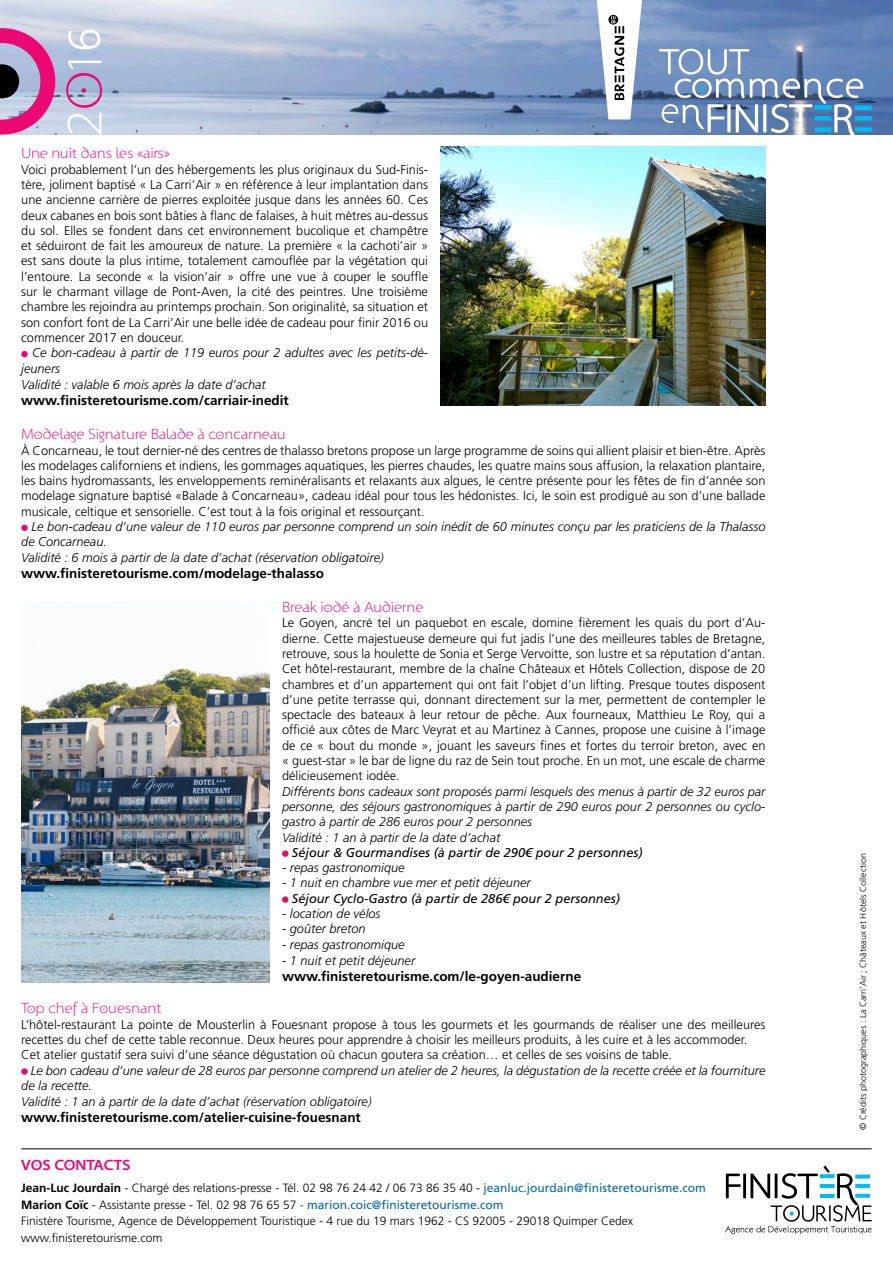
<style>
.page{position:relative;width:893px;height:1263px;background:#fff}
.page>*{position:absolute;margin:0;border:0;box-sizing:border-box;transform-origin:0 0}
.t1{font:15px "Santana";color:#ec0872}
.t2{font:700 15px "Santana";color:#ec0872}
.t3{font:700 13.5px "Frutiger LT Std";color:#000}
.t4{font:300 12.75px/15.3px "Frutiger LT Std";color:#000;text-align:justify}
.t5{font:italic 300 12.75px/15.3px "Frutiger LT Std";color:#000}
.t6{font:italic 12.75px "Frutiger LT Std";color:#000}
.t7{font:300 12px "Frutiger LT Std";color:#000}
.t8{font:12px "Frutiger LT Std";color:#0066b3}
.t9{font:300 9px "Frutiger LT Std";color:#000}
.s1{font-weight:700}
.s2{font-weight:400;color:#0066b3}
.s3{font-weight:700;color:#000}
.s4{font-weight:300;color:#000}
</style>
<div class="page">
<img style="left:0;top:0;width:893px;height:134px">
<svg style="left:0;top:28px;width:55px;height:106px;background:#bd6ea2"></svg>
<svg style="left:597px;top:0;width:45px;height:119px"></svg>
<svg style="left:659px;top:49px;width:213px;height:86px;background:#7997bf"></svg>
<hr style="left:21px;top:1148px;width:851px;height:1px;background:#000">
<svg style="left:725px;top:1165px;width:147px;height:69px"></svg>
<svg style="left:66px;top:61px;width:36px;height:73px;background:#c1b8d6"></svg>
<div style="left:21px;top:351px;width:7px;height:6px;background:#ec0872;border-radius:50%"></div>
<div style="left:21px;top:525px;width:7px;height:6px;background:#ec0872;border-radius:50%"></div>
<div style="left:282px;top:850px;width:6px;height:7px;background:#ec0872;border-radius:50%"></div>
<div style="left:282px;top:896px;width:6px;height:7px;background:#ec0872;border-radius:50%"></div>
<svg style="left:21px;top:1068px;width:7px;height:7px"></svg>
<svg style="left:68px;top:30px;width:32px;height:19px"></svg>
<img style="left:441px;top:146px;width:324px;height:259px">
<img style="left:21px;top:668px;width:248px;height:314px">
<p class="t1" style="left:21px;top:146px;width:150px">Une nuit dans les «airs»</p>
<p class="t4" style="left:21px;top:162px;width:408px">Voici probablement l’un des hébergements les plus originaux du Sud-Finis&shy;tère, joliment baptisé « La Carri’Air » en référence à leur implantation dans une ancienne carrière de pierres exploitée jusque dans les années 60. Ces deux cabanes en bois sont bâties à flanc de falaises, à huit mètres au-dessus du sol. Elles se fondent dans cet environnement bucolique et champêtre et séduiront de fait les amoureux de nature. La première « la cachoti’air » est sans doute la plus intime, totalement camouflée par la végétation qui l’entoure. La seconde « la vision’air » offre une vue à couper le souffle sur le charmant village de Pont-Aven, la cité des peintres. Une troisième chambre les rejoindra au printemps prochain. Son originalité, sa situation et son confort font de La Carri’Air une belle idée de cadeau pour finir 2016 ou commencer 2017 en douceur.</p>
<p class="t5" style="left:21px;top:345px;width:408px;text-indent:11px">Ce bon-cadeau à partir de 119 euros pour 2 adultes avec les petits-dé&shy;jeuners</p>
<p class="t5" style="left:21px;top:377px;width:246px">Validité : valable 6 mois après la date d’achat</p>
<p class="t3" style="left:21px;top:392px;width:269px">www.finisteretourisme.com/carriair-inedit</p>
<p class="t1" style="left:21px;top:427px;width:266px">Modelage Signature Balade à concarneau</p>
<p class="t4" style="left:21px;top:443px;width:746px">À Concarneau, le tout dernier-né des centres de thalasso bretons propose un large programme de soins qui allient plaisir et bien-être. Après les modelages californiens et indiens, les gommages aquatiques, les pierres chaudes, les quatre mains sous affusion, la relaxation plantaire, les bains hydromassants, les enveloppements reminéralisants et relaxants aux algues, le centre présente pour les fêtes de fin d’année son modelage signature baptisé «Balade à Concarneau», cadeau idéal pour tous les hédonistes. Ici, le soin est prodigué au son d’une ballade musicale, celtique et sensorielle. C’est tout à la fois original et ressourçant.</p>
<p class="t5" style="left:21px;top:519px;width:746px;text-indent:10px">Le bon-cadeau d’une valeur de 110 euros par personne comprend un soin inédit de 60 minutes conçu par les praticiens de la Thalasso de Concarneau.</p>
<p class="t5" style="left:21px;top:550px;width:364px">Validité : 6 mois à partir de la date d’achat (réservation obligatoire)</p>
<p class="t3" style="left:21px;top:565px;width:304px">www.finisteretourisme.com/modelage-thalasso</p>
<p class="t1" style="left:282px;top:600px;width:143px">Break iodé à Audierne</p>
<p class="t4" style="left:282px;top:615px;width:485px">Le Goyen, ancré tel un paquebot en escale, domine fièrement les quais du port d’Au&shy;dierne. Cette majestueuse demeure qui fut jadis l’une des meilleures tables de Bretagne, retrouve, sous la houlette de Sonia et Serge Vervoitte, son lustre et sa réputation d’antan.<br>Cet hôtel-restaurant, membre de la chaîne Châteaux et Hôtels Collection, dispose de 20 chambres et d’un appartement qui ont fait l’objet d’un lifting. Presque toutes disposent d’une petite terrasse qui, donnant directement sur la mer, permettent de contempler le spectacle des bateaux à leur retour de pêche. Aux fourneaux, Matthieu Le Roy, qui a officié aux côtes de Marc Veyrat et au Martinez à Cannes, propose une cuisine à l’image de ce « bout du monde », jouant les saveurs fines et fortes du terroir breton, avec en « guest-star » le bar de ligne du raz de Sein tout proche. En un mot, une escale de charme délicieusement iodée.</p>
<p class="t5" style="left:282px;top:784px;width:485px;text-align:justify">Différents bons cadeaux sont proposés parmi lesquels des menus à partir de 32 euros par personne, des séjours gastronomiques à partir de 290 euros pour 2 personnes ou cyclo&shy;gastro à partir de 286 euros pour 2 personnes</p>
<p class="t5" style="left:282px;top:830px;width:220px">Validité : 1 an à partir de la date d’achat</p>
<p class="t6" style="left:292px;top:845px;width:352px">Séjour &amp; Gourmandises (à partir de 290€ pour 2 personnes)</p>
<p class="t5" style="left:282px;top:860px;width:124px">- repas gastronomique</p>
<p class="t5" style="left:282px;top:875px;width:250px">- 1 nuit en chambre vue mer et petit déjeuner</p>
<p class="t6" style="left:292px;top:891px;width:330px">Séjour Cyclo-Gastro (à partir de 286€ pour 2 personnes)</p>
<p class="t5" style="left:282px;top:906px;width:100px">- location de vélos</p>
<p class="t5" style="left:282px;top:921px;width:85px">- goûter breton</p>
<p class="t5" style="left:282px;top:937px;width:124px">- repas gastronomique</p>
<p class="t5" style="left:282px;top:953px;width:135px">- 1 nuit et petit déjeuner</p>
<p class="t3" style="left:282px;top:968px;width:301px">www.finisteretourisme.com/le-goyen-audierne</p>
<p class="t1" style="left:21px;top:1001px;width:142px">Top chef à Fouesnant</p>
<p class="t4" style="left:21px;top:1017px;width:746px">L’hôtel-restaurant La pointe de Mousterlin à Fouesnant propose à tous les gourmets et les gourmands de réaliser une des meilleures recettes du chef de cette table reconnue. Deux heures pour apprendre à choisir les meilleurs produits, à les cuire et à les accommoder.</p>
<p class="t4" style="left:21px;top:1047px;width:652px">Cet atelier gustatif sera suivi d’une séance dégustation où chacun goutera sa création… et celles de ses voisins de table.</p>
<p class="t5" style="left:21px;top:1063px;width:746px;text-indent:9px">Le bon cadeau d’une valeur de 28 euros par personne comprend un atelier de 2 heures, la dégustation de la recette créée et la fourniture de la recette.</p>
<p class="t5" style="left:21px;top:1094px;width:352px">Validité : 1 an à partir de la date d’achat (réservation obligatoire)</p>
<p class="t3" style="left:21px;top:1110px;width:341px">www.finisteretourisme.com/atelier-cuisine-fouesnant</p>
<p class="t2" style="left:21px;top:1156px;width:111px">VOS CONTACTS</p>
<p class="t7" style="left:21px;top:1181px;width:686px"><span class="s1">Jean-Luc Jourdain</span> - Chargé des relations-presse - Tél. 02 98 76 24 42 / 06 73 86 35 40 - <span class="s2">jeanluc.jourdain@finisteretourisme.com</span></p>
<p class="t8" style="left:21px;top:1197px;width:484px"><span class="s3">Marion Coïc</span> <span class="s4">- Assistante presse - Tél. 02 98 76 65 57</span> - marion.coic@finisteretourisme.com</p>
<p class="t7" style="left:21px;top:1214px;width:613px">Finistère Tourisme, Agence de Développement Touristique - 4 rue du 19 mars 1962 - CS 92005 - 29018 Quimper Cedex</p>
<p class="t7" style="left:21px;top:1231px;width:143px">www.finisteretourisme.com</p>
<p class="t9" style="left:858px;top:1130px;width:278px;rotate:-90deg">© Crédits photographiques : La Carri’Air ; Châteaux et Hôtels Collection</p>
</div>
